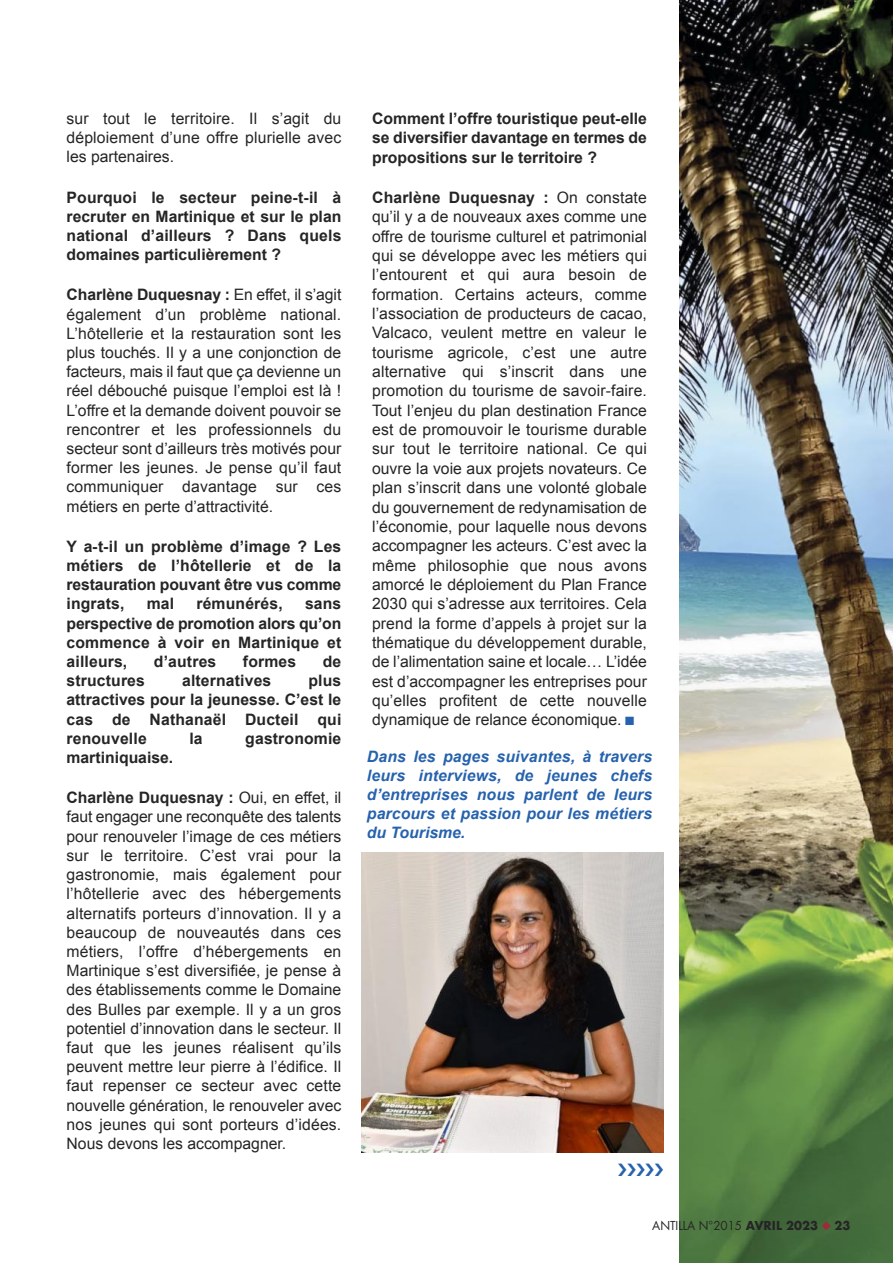
<style>
.page{position:relative;width:893px;height:1263px;background:#fff}
.page>*{position:absolute;margin:0;border:0;box-sizing:border-box;transform-origin:0 0}
.t1{font:15.75px/19.2px "Arial";letter-spacing:.01em;color:#262526;text-align:justify}
.t2{font:700 15.75px/19.2px "Arial";letter-spacing:.01em;color:#262526;text-align:justify}
.t3{font:italic 700 15.75px/18.9px "Arial";letter-spacing:.01em;color:#2662ad;text-align:justify}
.t4{font:12px "Futura Std";color:#262526}
.s1{font-weight:700}
.s2{color:#2662ad}
.s3{font-family:"Futura";font-weight:700}
.s4{color:#a32739}
</style>
<div class="page">
<img style="left:680px;top:0;width:213px;height:1263px">
<img style="left:362px;top:853px;width:302px;height:299px">
<p class="t1" style="left:67px;top:109px;width:276px">sur tout le territoire. Il s’agit du déploiement d’une offre plurielle avec les partenaires.</p>
<p class="t2" style="left:67px;top:188px;width:276px">Pourquoi le secteur peine-t-il à recruter en Martinique et sur le plan national d’ailleurs ? Dans quels domaines particulièrement ?</p>
<p class="t1" style="left:67px;top:285px;width:276px"><span class="s1">Charlène Duquesnay :</span> En effet, il s’agit également d’un problème national.<br>L’hôtellerie et la restauration sont les plus touchés. Il y a une conjonction de facteurs, mais il faut que ça devienne un réel débouché puisque l’emploi est là !<br>L’offre et la demande doivent pouvoir se rencontrer et les professionnels du secteur sont d’ailleurs très motivés pour former les jeunes. Je pense qu’il faut communiquer davantage sur ces métiers en perte d’attractivité.</p>
<p class="t2" style="left:67px;top:537px;width:276px">Y a-t-il un problème d’image ? Les métiers de l’hôtellerie et de la restauration pouvant être vus comme ingrats,</p>
<p class="t2" style="left:147px;top:594px;width:29px">mal</p>
<p class="t2" style="left:196px;top:594px;width:88px">rémunérés,</p>
<p class="t2" style="left:67px;top:594px;width:276px;text-indent:238px">sans perspective de promotion alors qu’on commence à voir en Martinique et ailleurs,</p>
<p class="t2" style="left:154px;top:652px;width:64px">d’autres</p>
<p class="t2" style="left:243px;top:652px;width:55px">formes</p>
<p class="t2" style="left:323px;top:652px;width:20px">de</p>
<p class="t2" style="left:67px;top:671px;width:80px">structures</p>
<p class="t2" style="left:182px;top:671px;width:91px">alternatives</p>
<p class="t2" style="left:67px;top:671px;width:276px;text-indent:242px">plus attractives pour la jeunesse. C’est le cas de Nathanaël Ducteil qui renouvelle</p>
<p class="t2" style="left:189px;top:729px;width:15px">la</p>
<p class="t2" style="left:245px;top:729px;width:98px">gastronomie</p>
<p class="t2" style="left:67px;top:748px;width:108px">martiniquaise.</p>
<p class="t1" style="left:67px;top:788px;width:276px"><span class="s1">Charlène Duquesnay :</span> Oui, en effet, il faut engager une reconquête des talents pour renouveler l’image de ces métiers sur le territoire. C’est vrai pour la gastronomie, mais également pour l’hôtellerie avec des hébergements alternatifs porteurs d’innovation. Il y a beaucoup de nouveautés dans ces métiers, l’offre d’hébergements en Martinique s’est diversifiée, je pense à des établissements comme le Domaine des Bulles par exemple. Il y a un gros potentiel d’innovation dans le secteur. Il faut que les jeunes réalisent qu’ils peuvent mettre leur pierre à l’édifice. Il faut repenser ce secteur avec cette nouvelle génération, le renouveler avec nos jeunes qui sont porteurs d’idées.<br>Nous devons les accompagner.</p>
<p class="t2" style="left:372px;top:109px;width:276px">Comment l’offre touristique peut-elle se diversifier davantage en termes de propositions sur le territoire ?</p>
<p class="t1" style="left:372px;top:188px;width:276px"><span class="s1">Charlène Duquesnay :</span> On constate qu’il y a de nouveaux axes comme une offre de tourisme culturel et patrimonial qui se développe avec les métiers qui l’entourent et qui aura besoin de formation. Certains acteurs, comme l’association de producteurs de cacao, Valcaco, veulent mettre en valeur le tourisme agricole, c’est une autre alternative qui s’inscrit dans une promotion du tourisme de savoir-faire.<br>Tout l’enjeu du plan destination France est de promouvoir le tourisme durable sur tout le territoire national. Ce qui ouvre la voie aux projets novateurs. Ce plan s’inscrit dans une volonté globale du gouvernement de redynamisation de l’économie, pour laquelle nous devons accompagner les acteurs. C’est avec la même philosophie que nous avons amorcé le déploiement du Plan France 2030 qui s’adresse aux territoires. Cela prend la forme d’appels à projet sur la thématique du développement durable, de l’alimentation saine et locale… L’idée est d’accompagner les entreprises pour qu’elles profitent de cette nouvelle dynamique de relance économique. <span class="s2">■</span></p>
<p class="t3" style="left:367px;top:747px;width:287px">Dans les pages suivantes, à travers leurs interviews, de jeunes chefs d’entreprises nous parlent de leurs parcours et passion pour les métiers du Tourisme.</p>
<p class="t4" style="left:652px;top:1220px;width:200px">ANTILLA N°2015 <span class="s3">AVRIL 2023</span> <span class="s4">◆</span> <span class="s3">23</span></p>
</div>
